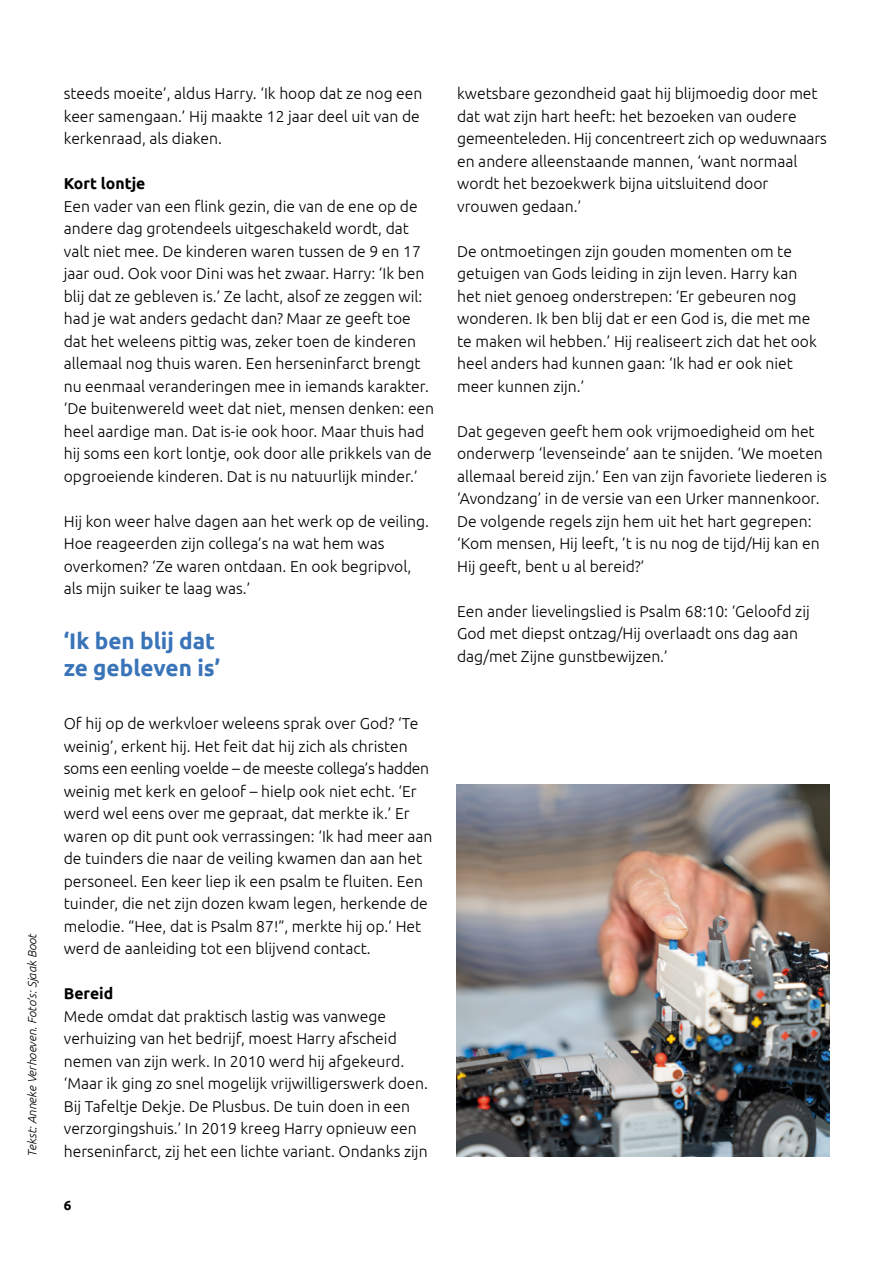
<style>
.page{position:relative;width:893px;height:1263px;background:#fff}
.page>*{position:absolute;margin:0;border:0;box-sizing:border-box;transform-origin:0 0}
.t1{font:700 22.5px/27px "Ubuntu";color:#3974b9}
.t2{font:300 15.75px/22.5px "Ubuntu";color:#000}
.t3{font:700 15.75px "Ubuntu";color:#000}
.t4{font:700 13.5px "Ubuntu";color:#000}
.t5{font:italic 300 12px "Ubuntu";color:#000}
</style>
<div class="page">
<img style="left:457px;top:784px;width:372px;height:373px">
<p class="t5" style="left:25px;top:1157px;width:225px;rotate:-90deg">Tekst: Anneke Verhoeven. Foto’s: Sjaak Boot</p>
<p class="t2" style="left:64px;top:82px;width:360px">steeds moeite’, aldus Harry. ‘Ik hoop dat ze nog een keer samengaan.’ Hij maakte 12 jaar deel uit van de kerkenraad, als diaken.</p>
<p class="t3" style="left:64px;top:174px;width:83px">Kort lontje</p>
<p class="t2" style="left:64px;top:194px;width:372px">Een vader van een flink gezin, die van de ene op de andere dag grotendeels uitgeschakeld wordt, dat valt niet mee. De kinderen waren tussen de 9 en 17 jaar oud. Ook voor Dini was het zwaar. Harry: ‘Ik ben blij dat ze gebleven is.’ Ze lacht, alsof ze zeggen wil: had je wat anders gedacht dan? Maar ze geeft toe dat het weleens pittig was, zeker toen de kinderen allemaal nog thuis waren. Een herseninfarct brengt nu eenmaal veranderingen mee in iemands karakter. ‘De buitenwereld weet dat niet, mensen denken: een heel aardige man. Dat is-ie ook hoor. Maar thuis had hij soms een kort lontje, ook door alle prikkels van de opgroeiende kinderen. Dat is nu natuurlijk minder.’</p>
<p class="t2" style="left:64px;top:509px;width:367px">Hij kon weer halve dagen aan het werk op de veiling.<br>Hoe reageerden zijn collega’s na wat hem was overkomen? ‘Ze waren ontdaan. En ook begripvol, als mijn suiker te laag was.’</p>
<h1 class="t1" style="left:64px;top:627px;width:158px">‘Ik ben blij dat ze gebleven is’</h1>
<p class="t2" style="left:64px;top:712px;width:370px">Of hij op de werkvloer weleens sprak over God? ‘Te weinig’, erkent hij. Het feit dat hij zich als christen soms een eenling voelde – de meeste collega’s hadden weinig met kerk en geloof – hielp ook niet echt. ‘Er werd wel eens over me gepraat, dat merkte ik.’ Er waren op dit punt ook verrassingen: ‘Ik had meer aan de tuinders die naar de veiling kwamen dan aan het personeel. Een keer liep ik een psalm te fluiten. Een tuinder, die net zijn dozen kwam legen, herkende de melodie. “Hee, dat is Psalm 87!”, merkte hij op.’ Het werd de aanleiding tot een blijvend contact.</p>
<p class="t3" style="left:64px;top:984px;width:51px">Bereid</p>
<p class="t2" style="left:64px;top:1004px;width:366px">Mede omdat dat praktisch lastig was vanwege verhuizing van het bedrijf, moest Harry afscheid nemen van zijn werk. In 2010 werd hij afgekeurd. ‘Maar ik ging zo snel mogelijk vrijwilligerswerk doen.<br>Bij Tafeltje Dekje. De Plusbus. De tuin doen in een verzorgingshuis.’ In 2019 kreeg Harry opnieuw een herseninfarct, zij het een lichte variant. Ondanks zijn</p>
<p class="t4" style="left:64px;top:1197px;width:9px">6</p>
<p class="t2" style="left:457px;top:82px;width:371px">kwetsbare gezondheid gaat hij blijmoedig door met dat wat zijn hart heeft: het bezoeken van oudere gemeenteleden. Hij concentreert zich op weduwnaars en andere alleenstaande mannen, ‘want normaal wordt het bezoekwerk bijna uitsluitend door vrouwen gedaan.’</p>
<p class="t2" style="left:457px;top:240px;width:361px">De ontmoetingen zijn gouden momenten om te getuigen van Gods leiding in zijn leven. Harry kan het niet genoeg onderstrepen: ‘Er gebeuren nog wonderen. Ik ben blij dat er een God is, die met me te maken wil hebben.’ Hij realiseert zich dat het ook heel anders had kunnen gaan: ‘Ik had er ook niet meer kunnen zijn.’</p>
<p class="t2" style="left:457px;top:420px;width:371px">Dat gegeven geeft hem ook vrijmoedigheid om het onderwerp ‘levenseinde’ aan te snijden. ‘We moeten allemaal bereid zijn.’ Een van zijn favoriete liederen is ‘Avondzang’ in de versie van een Urker mannenkoor.<br>De volgende regels zijn hem uit het hart gegrepen: ‘Kom mensen, Hij leeft, ’t is nu nog de tijd/Hij kan en Hij geeft, bent u al bereid?’</p>
<p class="t2" style="left:457px;top:600px;width:354px">Een ander lievelingslied is Psalm 68:10: ‘Geloofd zij<br>God met diepst ontzag/Hij overlaadt ons dag aan dag/met Zijne gunstbewijzen.’</p>
</div>
